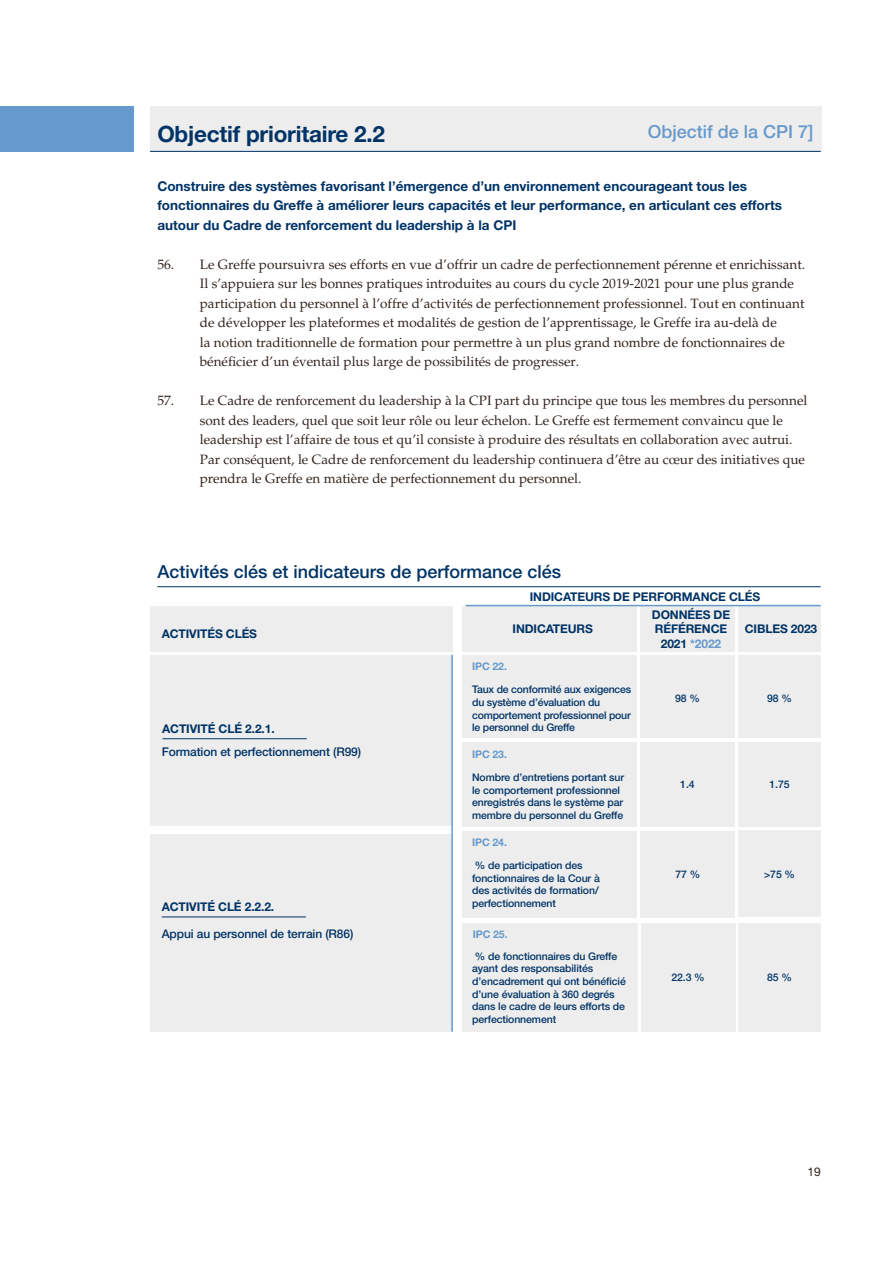
<style>
.page{position:relative;width:893px;height:1263px;background:#fff}
.page>*{position:absolute;margin:0;border:0;box-sizing:border-box;transform-origin:0 0}
.t1{font:700 22.5px "Helvetica Neue LT Pro";letter-spacing:-.01em;color:#036}
.t2{font:500 18px "Helvetica Neue LT Pro";color:#036}
.t3{font:500 18px "Helvetica Neue LT Pro";color:#69c}
.t4{font:13.5px/19.5px "Palatino";color:#31231c}
.t5{font:700 13.5px/19.5px "Helvetica Neue LT Pro";color:#036}
.t6{font:700 12px/14.4px "Helvetica Neue LT Pro";letter-spacing:-.01em;color:#036;text-align:center}
.t7{font:500 12px "Helvetica Neue LT Pro";letter-spacing:-.01em;color:#036}
.t8{font:12px "Helvetica Neue LT Pro";color:#31231c}
.t9{font:500 10.5px/12.6px "Helvetica Neue LT Pro";letter-spacing:-.01em;color:#036}
.t10{font:700 10.5px "Helvetica Neue LT Pro";letter-spacing:-.01em;color:#69c}
.s1{color:#69c}
</style>
<div class="page">
<div style="left:150px;top:655px;width:303px;height:170px;background:#ededed"></div>
<div style="left:150px;top:606px;width:303px;height:45px;background:#ededed"></div>
<div style="left:150px;top:834px;width:303px;height:198px;background:#ededed"></div>
<div style="left:463px;top:742px;width:174px;height:85px;background:#ededed"></div>
<div style="left:463px;top:831px;width:174px;height:86px;background:#ededed"></div>
<div style="left:463px;top:923px;width:175px;height:109px;background:#ededed"></div>
<div style="left:640px;top:742px;width:95px;height:85px;background:#ededed"></div>
<div style="left:640px;top:831px;width:95px;height:86px;background:#ededed"></div>
<div style="left:641px;top:923px;width:94px;height:109px;background:#ededed"></div>
<div style="left:738px;top:742px;width:83px;height:85px;background:#ededed"></div>
<div style="left:738px;top:831px;width:83px;height:86px;background:#ededed"></div>
<div style="left:738px;top:923px;width:83px;height:109px;background:#ededed"></div>
<div style="left:463px;top:655px;width:174px;height:83px;background:#ededed"></div>
<div style="left:640px;top:655px;width:95px;height:83px;background:#ededed"></div>
<div style="left:738px;top:655px;width:83px;height:83px;background:#ededed"></div>
<div style="left:150px;top:106px;width:671px;height:46px;background:#ededed"></div>
<hr style="left:150px;top:151px;width:671px;height:1px;background:#036">
<hr style="left:162px;top:916px;width:144px;height:1px;background:#036">
<hr style="left:163px;top:738px;width:144px;height:1px;background:#036">
<hr style="left:451px;top:655px;width:2px;height:377px;background:#69c">
<div style="left:0;top:106px;width:134px;height:46px;background:#69c"></div>
<hr style="left:157px;top:586px;width:664px;height:1px;background:#036">
<div style="left:463px;top:606px;width:174px;height:45px;background:#ededed"></div>
<div style="left:640px;top:606px;width:95px;height:45px;background:#ededed"></div>
<div style="left:738px;top:606px;width:83px;height:45px;background:#ededed"></div>
<hr style="left:466px;top:605px;width:355px;height:1px;background:#69c">
<h3 class="t1" style="left:157px;top:120px;width:229px">Objectif prioritaire 2.2</h3>
<p class="t5" style="left:157px;top:176px;width:626px">Construire des systèmes favorisant l’émergence d’un environnement encourageant tous les fonctionnaires du Greffe à améliorer leurs capacités et leur performance, en articulant ces efforts autour du Cadre de renforcement du leadership à la CPI</p>
<h3 class="t3" style="left:648px;top:121px;width:167px">Objectif de la CPI 7]</h3>
<p class="t4" style="left:200px;top:254px;width:607px;text-indent:-43px">56. Le Greffe poursuivra ses efforts en vue d’offrir un cadre de perfectionnement pérenne et enrichissant.<br>Il s’appuiera sur les bonnes pratiques introduites au cours du cycle 2019-2021 pour une plus grande participation du personnel à l’offre d’activités de perfectionnement professionnel. Tout en continuant de développer les plateformes et modalités de gestion de l’apprentissage, le Greffe ira au-delà de<br>la notion traditionnelle de formation pour permettre à un plus grand nombre de fonctionnaires de bénéficier d’un éventail plus large de possibilités de progresser.</p>
<p class="t4" style="left:200px;top:391px;width:609px;text-indent:-43px">57. Le Cadre de renforcement du leadership à la CPI part du principe que tous les membres du personnel sont des leaders, quel que soit leur rôle ou leur échelon. Le Greffe est fermement convaincu que le leadership est l’affaire de tous et qu’il consiste à produire des résultats en collaboration avec autrui.<br>Par conséquent, le Cadre de renforcement du leadership continuera d’être au cœur des initiatives que prendra le Greffe en matière de perfectionnement du personnel.</p>
<h3 class="t2" style="left:157px;top:561px;width:405px">Activités clés et indicateurs de performance clés</h3>
<h3 class="t6" style="left:162px;top:626px;width:97px">ACTIVITÉS CLÉS</h3>
<h3 class="t6" style="left:162px;top:721px;width:114px">ACTIVITÉ CLÉ 2.2.1.</h3>
<h3 class="t7" style="left:162px;top:744px;width:201px">Formation et perfectionnement (R99)</h3>
<h3 class="t6" style="left:162px;top:899px;width:114px">ACTIVITÉ CLÉ 2.2.2.</h3>
<h3 class="t7" style="left:162px;top:926px;width:193px">Appui au personnel de terrain (R86)</h3>
<h3 class="t6" style="left:530px;top:589px;width:232px">INDICATEURS DE PERFORMANCE CLÉS</h3>
<h3 class="t6" style="left:652px;top:607px;width:80px">DONNÉES DE<br>RÉFÉRENCE<br>2021 <span class="s1">*2022</span></h3>
<h3 class="t6" style="left:513px;top:621px;width:82px">INDICATEURS</h3>
<h3 class="t6" style="left:745px;top:621px;width:74px">CIBLES 2023</h3>
<h3 class="t10" style="left:472px;top:660px;width:36px">IPC 22.</h3>
<h3 class="t9" style="left:472px;top:683px;width:161px">Taux de conformité aux exigences du système d’évaluation du comportement professionnel pour le personnel du Greffe</h3>
<h3 class="t9" style="left:675px;top:692px;width:26px">98 %</h3>
<h3 class="t10" style="left:472px;top:748px;width:36px">IPC 23.</h3>
<h3 class="t9" style="left:472px;top:771px;width:153px">Nombre d’entretiens portant sur le comportement professionnel enregistrés dans le système par membre du personnel du Greffe</h3>
<h3 class="t10" style="left:472px;top:836px;width:36px">IPC 24.</h3>
<h3 class="t9" style="left:472px;top:859px;width:129px">% de participation des fonctionnaires de la Cour à des activités de formation/ perfectionnement</h3>
<h3 class="t10" style="left:473px;top:927px;width:36px">IPC 25.</h3>
<h3 class="t9" style="left:472px;top:950px;width:155px">% de fonctionnaires du Greffe ayant des responsabilités d’encadrement qui ont bénéficié d’une évaluation à 360 degrés dans le cadre de leurs efforts de perfectionnement</h3>
<h3 class="t9" style="left:680px;top:778px;width:16px">1.4</h3>
<h3 class="t9" style="left:675px;top:868px;width:26px">77 %</h3>
<h3 class="t9" style="left:671px;top:971px;width:35px">22.3 %</h3>
<h3 class="t9" style="left:767px;top:692px;width:26px">98 %</h3>
<h3 class="t9" style="left:769px;top:778px;width:22px">1.75</h3>
<h3 class="t9" style="left:764px;top:868px;width:32px">&gt;75 %</h3>
<h3 class="t9" style="left:767px;top:971px;width:26px">85 %</h3>
<p class="t8" style="left:807px;top:1164px;width:15px">19</p>
</div>
